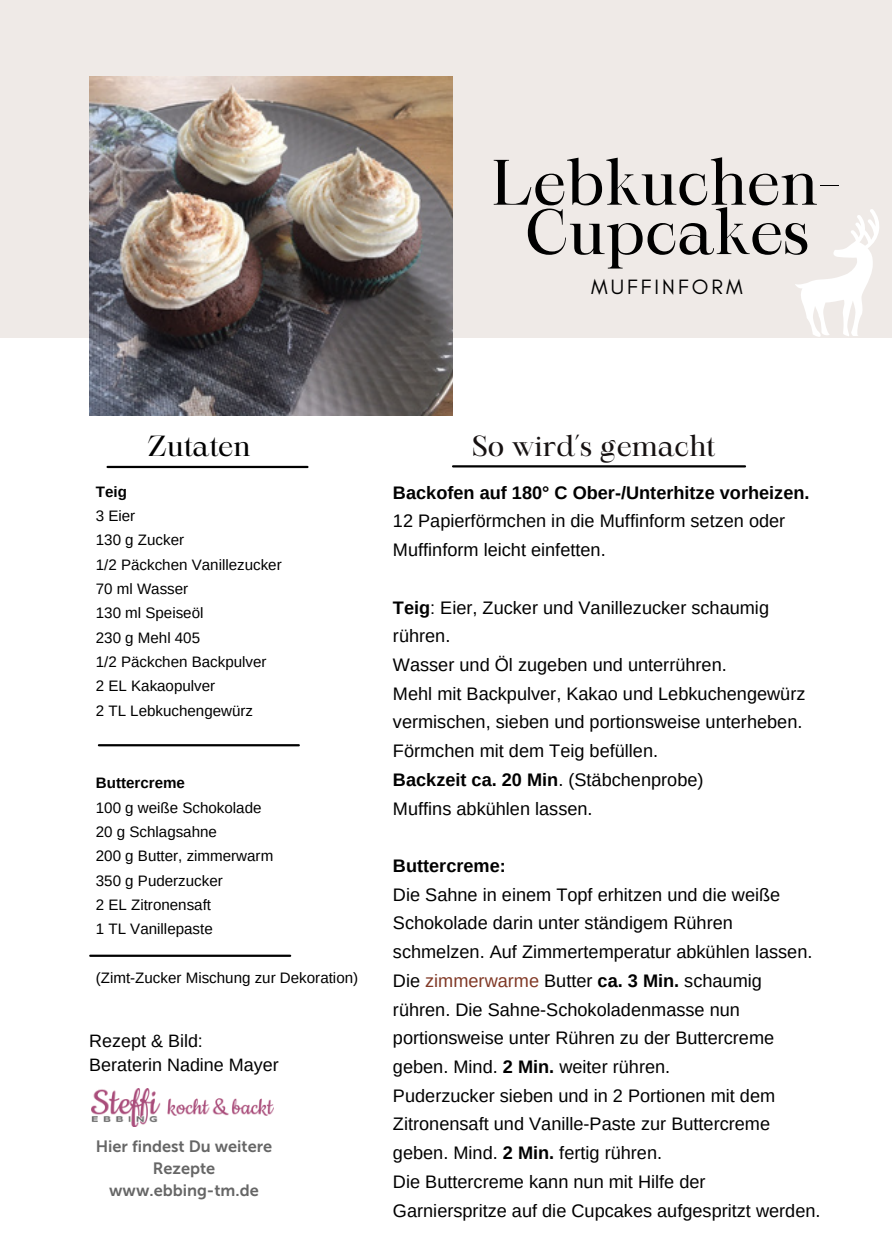
<style>
.page{position:relative;width:892px;height:1258px;background:#fff}
.page>*{position:absolute;margin:0;border:0;box-sizing:border-box;transform-origin:0 0}
.t1{font:61.5px/49.5px "Maharlika";color:#000;text-align:center}
.t2{font:27.9px "Maharlika";color:#161111}
.t3{font:27.9px "Maharlika";color:#000}
.t4{font:21px "Glacial Indifference";letter-spacing:.145em;color:#000}
.t5{font:18px/28.8px "Arimo";color:#000}
.t6{font:700 18px "Arimo";color:#000}
.t7{font:16.2px/21.9px "Museo Sans 700";color:#666;text-align:center}
.t8{font:15px/24.3px "Arimo";color:#000}
.t9{font:700 15px "Arimo";color:#000}
.s1{font-weight:700}
.s2{color:#803825}
</style>
<div class="page">
<div style="left:0;top:0;width:891px;height:338px;background:#efeae7"></div>
<hr style="left:107px;top:466px;width:200px;height:2px;background:#000">
<hr style="left:99px;top:744px;width:200px;height:2px;background:#000">
<hr style="left:453px;top:465px;width:291px;height:2px;background:#000">
<img style="left:89px;top:76px;width:364px;height:339px">
<svg style="left:795px;top:209px;width:84px;height:128px"></svg>
<hr style="left:90px;top:954px;width:200px;height:3px;background:#000">
<img style="left:92px;top:1088px;width:182px;height:39px">
<h1 class="t1" style="left:492px;top:164px;width:351px">Lebkuchen-<br>Cupcakes</h1>
<p class="t4" style="left:591px;top:274px;width:153px">MUFFINFORM</p>
<h2 class="t3" style="left:148px;top:435px;width:104px">Zutaten</h2>
<p class="t9" style="left:96px;top:483px;width:33px">Teig</p>
<p class="t8" style="left:96px;top:504px;width:187px">3 Eier<br>130 g Zucker<br>1/2 Päckchen Vanillezucker<br>70 ml Wasser<br>130 ml Speiseöl<br>230 g Mehl 405<br>1/2 Päckchen Backpulver<br>2 EL Kakaopulver<br>2 TL Lebkuchengewürz</p>
<p class="t9" style="left:96px;top:775px;width:91px">Buttercreme</p>
<p class="t8" style="left:96px;top:795px;width:179px">100 g weiße Schokolade<br>20 g Schlagsahne<br>200 g Butter, zimmerwarm<br>350 g Puderzucker<br>2 EL Zitronensaft<br>1 TL Vanillepaste</p>
<p class="t8" style="left:96px;top:965px;width:264px">(Zimt-Zucker Mischung zur Dekoration)</p>
<p class="t5" style="left:89px;top:1029px;width:191px;line-height:24px">Rezept &amp; Bild:<br>Beraterin Nadine Mayer</p>
<p class="t7" style="left:96px;top:1135px;width:178px">Hier findest Du weitere<br>Rezepte www.ebbing-tm.de</p>
<h2 class="t2" style="left:472px;top:435px;width:244px">So wird´s gemacht</h2>
<p class="t6" style="left:393px;top:482px;width:418px">Backofen auf 180° C Ober-/Unterhitze vorheizen.</p>
<p class="t5" style="left:393px;top:507px;width:394px">12 Papierförmchen in die Muffinform setzen oder<br>Muffinform leicht einfetten.</p>
<p class="t5" style="left:393px;top:593px;width:414px"><span class="s1">Teig</span>: Eier, Zucker und Vanillezucker schaumig rühren.<br>Wasser und Öl zugeben und unterrühren.<br>Mehl mit Backpulver, Kakao und Lebkuchengewürz vermischen, sieben und portionsweise unterheben.<br>Förmchen mit dem Teig befüllen.<br><span class="s1">Backzeit ca. 20 Min</span>. (Stäbchenprobe)<br>Muffins abkühlen lassen.</p>
<p class="t6" style="left:393px;top:856px;width:114px">Buttercreme:</p>
<p class="t5" style="left:393px;top:880px;width:429px">Die Sahne in einem Topf erhitzen und die weiße Schokolade darin unter ständigem Rühren schmelzen. Auf Zimmertemperatur abkühlen lassen.<br>Die <span class="s2">zimmerwarme</span> Butter <span class="s1">ca. 3 Min.</span> schaumig rühren. Die Sahne-Schokoladenmasse nun portionsweise unter Rühren zu der Buttercreme geben. Mind. <span class="s1">2 Min.</span> weiter rühren.<br>Puderzucker sieben und in 2 Portionen mit dem Zitronensaft und Vanille-Paste zur Buttercreme geben. Mind. <span class="s1">2 Min.</span> fertig rühren.<br>Die Buttercreme kann nun mit Hilfe der Garnierspritze auf die Cupcakes aufgespritzt werden.</p>
</div>
